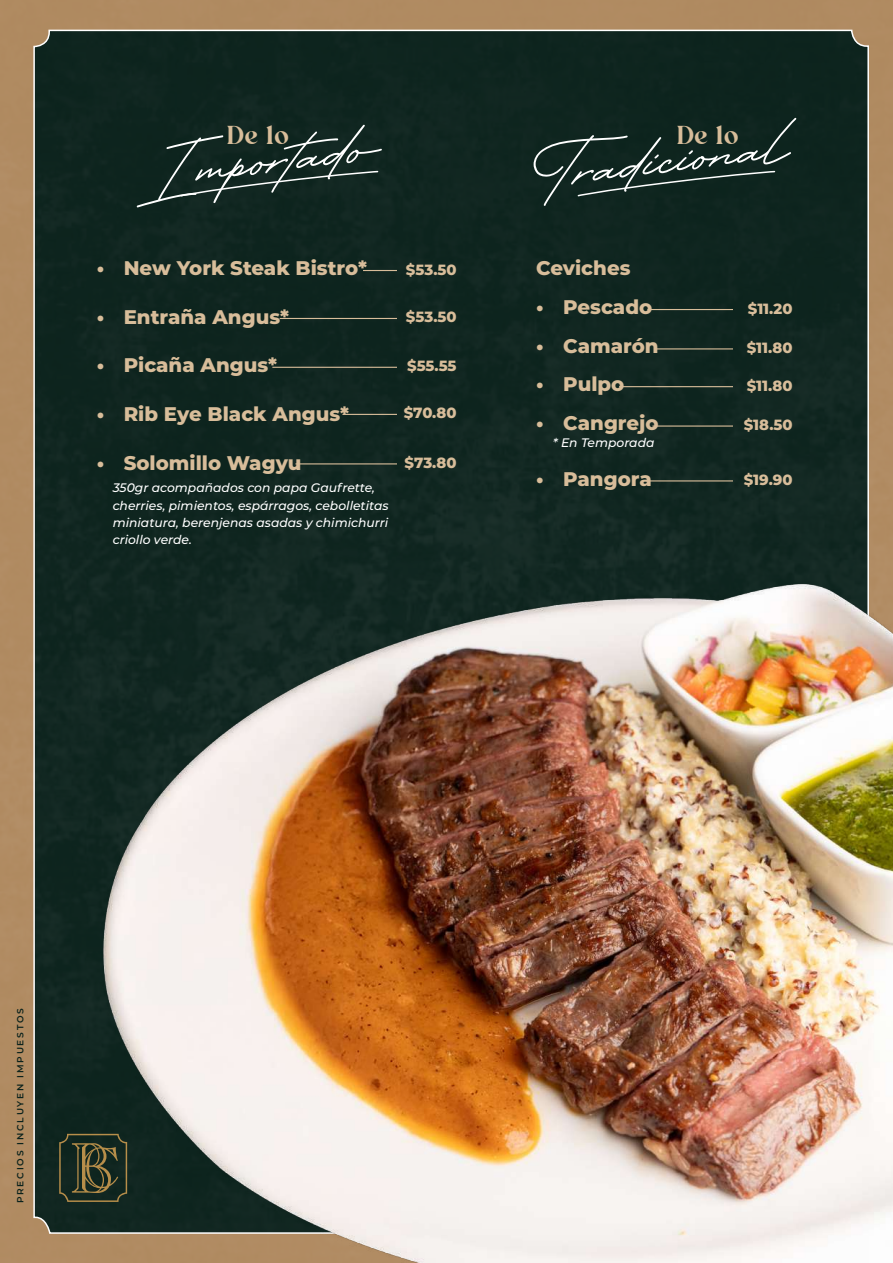
<style>
.page{position:relative;width:893px;height:1263px;background:#fff}
.page>*{position:absolute;margin:0;border:0;box-sizing:border-box;transform-origin:0 0}
.t1{font:64.95px "Bellarina";color:#fff}
.t2{font:600 25.8px "Regis";color:#d8bd9a}
.t3{font:800 19.8px "Montserrat";color:#d8bd9a}
.t4{font:800 14.85px "Montserrat";color:#d8bd9a}
.t5{font:italic 500 12.3px/17.2px "Montserrat";color:#fff}
.t6{font:600 9px "Montserrat";letter-spacing:.2em;color:#0b221c}
</style>
<div class="page">
<img style="left:0;top:0;width:893px;height:1263px">
<svg style="left:59px;top:1134px;width:22px;height:68px"></svg>
<img style="left:81px;top:543px;width:812px;height:720px">
<svg style="left:577px;top:170px;width:199px;height:27px;background:#1b312b"></svg>
<svg style="left:180px;top:170px;width:199px;height:27px;background:#1e322d"></svg>
<hr style="left:280px;top:318px;width:117px;height:1px;background:#d8bd9a">
<hr style="left:363px;top:270px;width:34px;height:1px;background:#d8bd9a">
<hr style="left:647px;top:309px;width:86px;height:1px;background:#d8bd9a">
<hr style="left:654px;top:348px;width:79px;height:1px;background:#d8bd9a">
<hr style="left:619px;top:386px;width:114px;height:1px;background:#d8bd9a">
<hr style="left:652px;top:425px;width:81px;height:2px;background:#d8bd9a">
<hr style="left:645px;top:480px;width:88px;height:1px;background:#d8bd9a">
<hr style="left:272px;top:367px;width:125px;height:1px;background:#d8bd9a">
<hr style="left:342px;top:414px;width:55px;height:1px;background:#d8bd9a">
<hr style="left:295px;top:463px;width:102px;height:1px;background:#d8bd9a">
<h1 class="t1" style="left:138px;top:129px;width:236px;rotate:-7deg">Importado</h1>
<h2 class="t2" style="left:227px;top:121px;width:64px">De lo</h2>
<h3 class="t3" style="left:97px;top:254px;width:272px">• New York Steak Bistro*</h3>
<h3 class="t3" style="left:97px;top:302px;width:194px">• Entraña Angus*</h3>
<h3 class="t3" style="left:97px;top:351px;width:182px">• Picaña Angus*</h3>
<h3 class="t3" style="left:97px;top:399px;width:254px">• Rib Eye Black Angus*</h3>
<h3 class="t3" style="left:97px;top:448px;width:206px">• Solomillo Wagyu</h3>
<p class="t5" style="left:113px;top:479px;width:277px">350gr acompañados con papa Gaufrette, cherries, pimientos, espárragos, cebolletitas miniatura, berenjenas asadas y chimichurri criollo verde.</p>
<p class="t4" style="left:406px;top:258px;width:52px">$53.50</p>
<p class="t4" style="left:406px;top:306px;width:52px">$53.50</p>
<p class="t4" style="left:407px;top:355px;width:51px">$55.55</p>
<p class="t4" style="left:404px;top:402px;width:54px">$70.80</p>
<p class="t4" style="left:405px;top:452px;width:53px">$73.80</p>
<h1 class="t1" style="left:523px;top:131px;width:260px;rotate:-7deg">Tradicional</h1>
<h2 class="t2" style="left:676px;top:121px;width:64px">De lo</h2>
<h3 class="t3" style="left:536px;top:254px;width:96px">Ceviches</h3>
<h3 class="t3" style="left:536px;top:292px;width:118px">• Pescado</h3>
<h3 class="t3" style="left:536px;top:331px;width:124px">• Camarón</h3>
<h3 class="t3" style="left:536px;top:370px;width:90px">• Pulpo</h3>
<h3 class="t3" style="left:536px;top:409px;width:124px">• Cangrejo</h3>
<p class="t5" style="left:553px;top:434px;width:103px">* En Temporada</p>
<h3 class="t3" style="left:536px;top:465px;width:117px">• Pangora</h3>
<p class="t4" style="left:748px;top:297px;width:46px">$11.20</p>
<p class="t4" style="left:747px;top:337px;width:47px">$11.80</p>
<p class="t4" style="left:747px;top:374px;width:47px">$11.80</p>
<p class="t4" style="left:744px;top:414px;width:50px">$18.50</p>
<p class="t4" style="left:744px;top:469px;width:50px">$19.90</p>
<p class="t6" style="left:14px;top:1203px;width:197px;rotate:-90deg">PRECIOS INCLUYEN IMPUESTOS</p>
</div>
